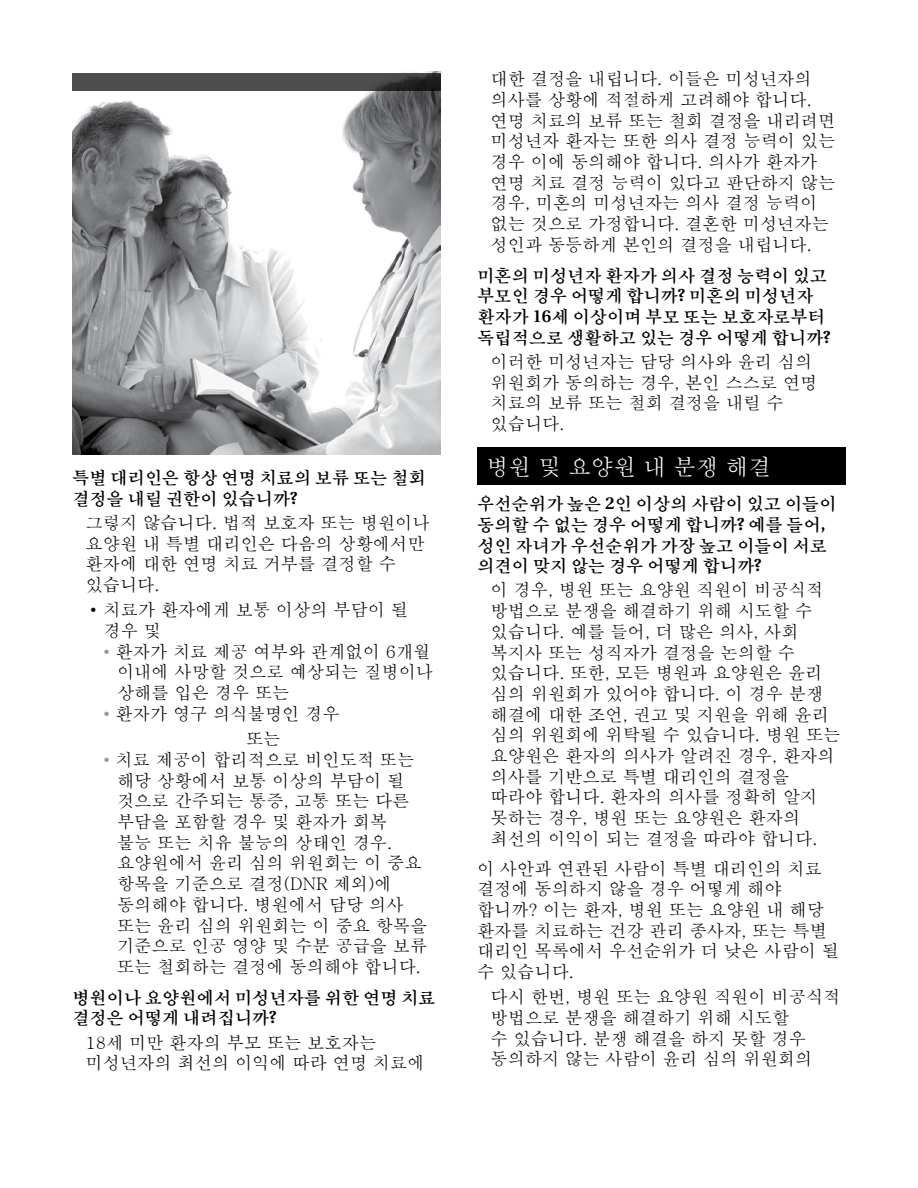
<style>
.page{position:relative;width:918px;height:1188px;background:#fff}
.page>*{position:absolute;margin:0;border:0;box-sizing:border-box;transform-origin:0 0}
.t1{font:22.5px "Batang";color:#fff}
.t2{font:17.25px/20.7px "Batang";color:#000}
.t3{font:700 17.25px/20.7px "Un Batang";color:#000}
.s1{color:#939598}
</style>
<div class="page">
<img style="left:72px;top:72px;width:369px;height:382px">
<svg style="left:72px;top:73px;width:369px;height:18px;background:#474747"></svg>
<div style="left:477px;top:447px;width:369px;height:38px;background:#000"></div>
<p class="t3" style="left:72px;top:466px;width:355px">특별 대리인은 항상 연명 치료의 보류 또는 철회 결정을 내릴 권한이 있습니까?</p>
<p class="t2" style="left:86px;top:512px;width:346px">그렇지 않습니다. 법적 보호자 또는 병원이나 요양원 내 특별 대리인은 다음의 상황에서만 환자에 대한 연명 치료 거부를 결정할 수 있습니다.</p>
<p class="t2" style="left:104px;top:600px;width:306px;text-indent:-14px">• 치료가 환자에게 보통 이상의 부담이 될 경우 및</p>
<p class="t2" style="left:117px;top:641px;width:318px;text-indent:-14px"><span class="s1">•</span> 환자가 치료 제공 여부와 관계없이 6개월 이내에 사망할 것으로 예상되는 질병이나 상해를 입은 경우 또는</p>
<p class="t2" style="left:246px;top:701px;width:95px;line-height:25.2px;text-indent:-143px"><span class="s1">•</span> 환자가 영구 의식불명인 경우 또는</p>
<p class="t2" style="left:117px;top:749px;width:312px;text-indent:-14px"><span class="s1">•</span> 치료 제공이 합리적으로 비인도적 또는 해당 상황에서 보통 이상의 부담이 될 것으로 간주되는 통증, 고통 또는 다른 부담을 포함할 경우 및 환자가 회복<br>불능 또는 치유 불능의 상태인 경우. 요양원에서 윤리 심의 위원회는 이 중요 항목을 기준으로 결정(DNR 제외)에 동의해야 합니다. 병원에서 담당 의사 또는 윤리 심의 위원회는 이 중요 항목을 기준으로 인공 영양 및 수분 공급을 보류 또는 철회하는 결정에 동의해야 합니다.</p>
<p class="t3" style="left:72px;top:986px;width:365px">병원이나 요양원에서 미성년자를 위한 연명 치료 결정은 어떻게 내려집니까?</p>
<p class="t2" style="left:86px;top:1032px;width:341px">18세 미만 환자의 부모 또는 보호자는 미성년자의 최선의 이익에 따라 연명 치료에</p>
<p class="t2" style="left:491px;top:69px;width:346px">대한 결정을 내립니다. 이들은 미성년자의 의사를 상황에 적절하게 고려해야 합니다. 연명 치료의 보류 또는 철회 결정을 내리려면 미성년자 환자는 또한 의사 결정 능력이 있는 경우 이에 동의해야 합니다. 의사가 환자가 연명 치료 결정 능력이 있다고 판단하지 않는 경우, 미혼의 미성년자는 의사 결정 능력이 없는 것으로 가정합니다. 결혼한 미성년자는 성인과 동등하게 본인의 결정을 내립니다.</p>
<p class="t3" style="left:477px;top:264px;width:355px">미혼의 미성년자 환자가 의사 결정 능력이 있고 부모인 경우 어떻게 합니까? 미혼의 미성년자 환자가 16세 이상이며 부모 또는 보호자로부터 독립적으로 생활하고 있는 경우 어떻게 합니까?</p>
<p class="t2" style="left:491px;top:351px;width:329px">이러한 미성년자는 담당 의사와 윤리 심의 위원회가 동의하는 경우, 본인 스스로 연명 치료의 보류 또는 철회 결정을 내릴 수 있습니다.</p>
<h1 class="t1" style="left:486px;top:456px;width:286px">병원 및 요양원 내 분쟁 해결</h1>
<p class="t3" style="left:477px;top:492px;width:361px">우선순위가 높은 2인 이상의 사람이 있고 이들이 동의할 수 없는 경우 어떻게 합니까? 예를 들어, 성인 자녀가 우선순위가 가장 높고 이들이 서로 의견이 맞지 않는 경우 어떻게 합니까?</p>
<p class="t2" style="left:491px;top:580px;width:352px">이 경우, 병원 또는 요양원 직원이 비공식적 방법으로 분쟁을 해결하기 위해 시도할 수 있습니다. 예를 들어, 더 많은 의사, 사회 복지사 또는 성직자가 결정을 논의할 수 있습니다. 또한, 모든 병원과 요양원은 윤리 심의 위원회가 있어야 합니다. 이 경우 분쟁 해결에 대한 조언, 권고 및 지원을 위해 윤리 심의 위원회에 위탁될 수 있습니다. 병원 또는 요양원은 환자의 의사가 알려진 경우, 환자의 의사를 기반으로 특별 대리인의 결정을 따라야 합니다. 환자의 의사를 정확히 알지 못하는 경우, 병원 또는 요양원은 환자의 최선의 이익이 되는 결정을 따라야 합니다.</p>
<p class="t2" style="left:477px;top:858px;width:364px">이 사안과 연관된 사람이 특별 대리인의 치료 결정에 동의하지 않을 경우 어떻게 해야 합니까? 이는 환자, 병원 또는 요양원 내 해당 환자를 치료하는 건강 관리 종사자, 또는 특별 대리인 목록에서 우선순위가 더 낮은 사람이 될 수 있습니다.</p>
<p class="t2" style="left:491px;top:987px;width:352px">다시 한번, 병원 또는 요양원 직원이 비공식적 방법으로 분쟁을 해결하기 위해 시도할<br>수 있습니다. 분쟁 해결을 하지 못할 경우 동의하지 않는 사람이 윤리 심의 위원회의</p>
</div>
